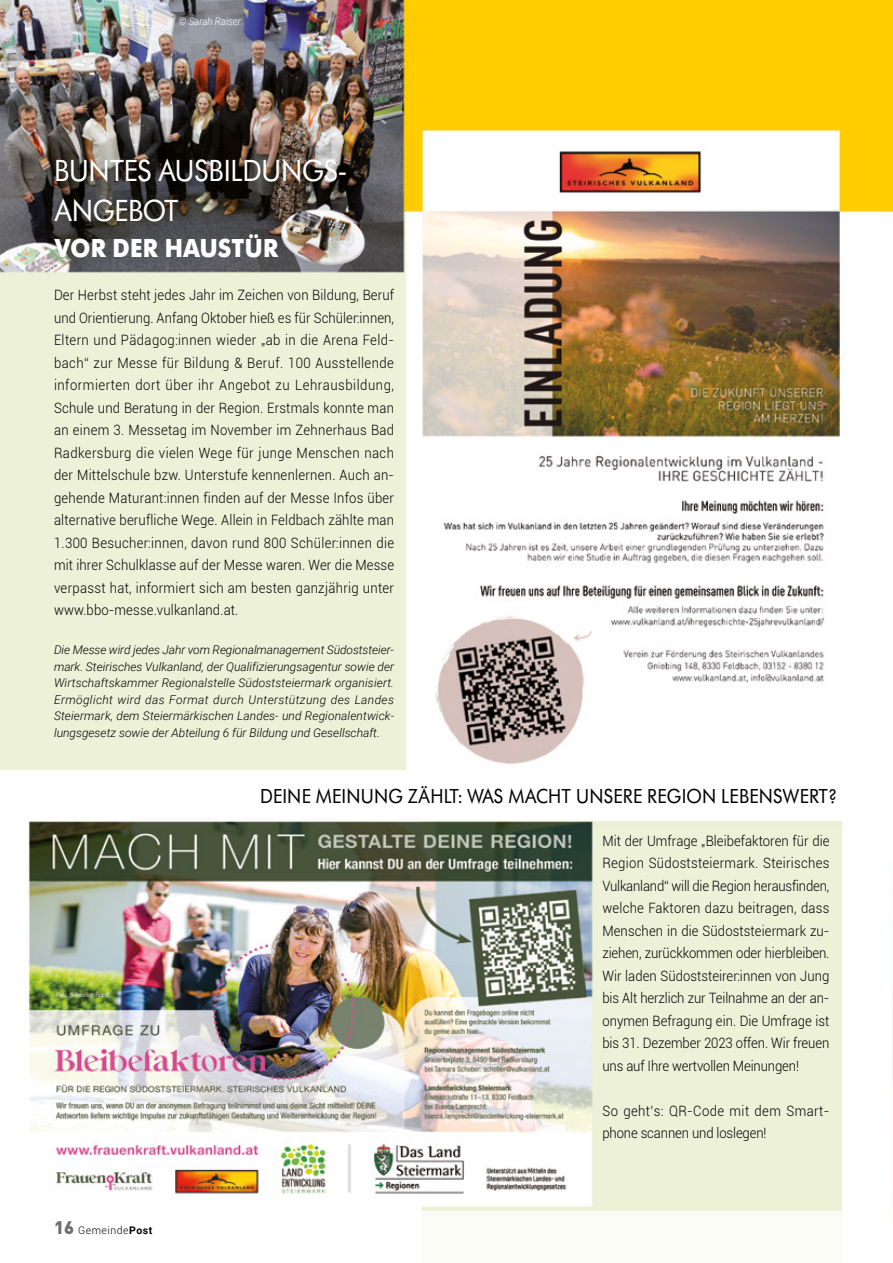
<style>
.page{position:relative;width:893px;height:1263px;background:#fff}
.page>*{position:absolute;margin:0;border:0;box-sizing:border-box;transform-origin:0 0}
.t1{font:31.65px/39.6px "Futura SB";letter-spacing:-.01em;color:#fff;scale:.92 1}
.t2{font:700 27px "Futura SB";letter-spacing:.015em;color:#fff;scale:.92 1}
.t3{font:21px "Futura SB";letter-spacing:.01em;color:#000;scale:.92 1}
.t4{font:300 14.25px/22.5px "Roboto";letter-spacing:-.01em;color:#000;text-align:justify;scale:.92 1}
.t5{font:italic 300 12px/16.5px "Roboto";color:#000;text-align:justify}
.t6{font:300 10.5px "Roboto";letter-spacing:.05em;color:#000}
.t7{font:italic 300 10.5px "Roboto";color:#fff;scale:.92 1}
.s1{font-family:"DIN";font-weight:900;font-size:18px;color:#6d6d6c}
.s2{font-weight:700}
</style>
<div class="page">
<img style="left:0;top:0;width:893px;height:1262px">
<p class="t7" style="left:179px;top:14px;width:69px">© Sarah Raiser</p>
<h1 class="t1" style="left:54px;top:151px;width:320px">BUNTES AUSBILDUNGS-<br>ANGEBOT</h1>
<h2 class="t2" style="left:54px;top:233px;width:245px">VOR DER HAUSTÜR</h2>
<p class="t4" style="left:54px;top:283px;width:371px">Der Herbst steht jedes Jahr im Zeichen von Bildung, Beruf und Orientierung. Anfang Oktober hieß es für Schüler:innen, Eltern und Pädagog:innen wieder „ab in die Arena Feld&shy;bach“ zur Messe für Bildung &amp; Beruf. 100 Ausstellende informierten dort über ihr Angebot zu Lehrausbildung, Schule und Beratung in der Region. Erstmals konnte man an einem 3. Messetag im November im Zehnerhaus Bad Radkersburg die vielen Wege für junge Menschen nach der Mittelschule bzw. Unterstufe kennenlernen. Auch an&shy;gehende Maturant:innen finden auf der Messe Infos über alternative berufliche Wege. Allein in Feldbach zählte man 1.300 Besucher:innen, davon rund 800 Schüler:innen die mit ihrer Schulklasse auf der Messe waren. Wer die Messe verpasst hat, informiert sich am besten ganzjährig unter www.bbo-messe.vulkanland.at.</p>
<p class="t5" style="left:54px;top:641px;width:342px">Die Messe wird jedes Jahr vom Regionalmanagement Südoststeier&shy;mark. Steirisches Vulkanland, der Qualifizierungsagentur sowie der Wirtschaftskammer Regionalstelle Südoststeiermark organisiert.<br>Ermöglicht wird das Format durch Unterstützung des Landes Steiermark, dem Steiermärkischen Landes- und Regionalentwick&shy;lungsgesetz sowie der Abteilung 6 für Bildung und Gesellschaft.</p>
<h3 class="t3" style="left:260px;top:784px;width:628px">DEINE MEINUNG ZÄHLT: WAS MACHT UNSERE REGION LEBENSWERT?</h3>
<p class="t6" style="left:54px;top:1222px;width:100px"><span class="s1">16</span> Gemeinde<span class="s2">Post</span></p>
<p class="t4" style="left:602px;top:829px;width:248px">Mit der Umfrage „Bleibefaktoren für die Region Südoststeiermark. Steirisches Vulkanland“ will die Region herausfinden, welche Faktoren dazu beitragen, dass Menschen in die Südoststeiermark zu&shy;ziehen, zurückkommen oder hierbleiben.<br>Wir laden Südoststeirer:innen von Jung bis Alt herzlich zur Teilnahme an der an&shy;onymen Befragung ein. Die Umfrage ist bis 31. Dezember 2023 offen. Wir freuen uns auf Ihre wertvollen Meinungen!</p>
<p class="t4" style="left:602px;top:1099px;width:248px">So geht’s: QR-Code mit dem Smart&shy;phone scannen und loslegen!</p>
</div>
